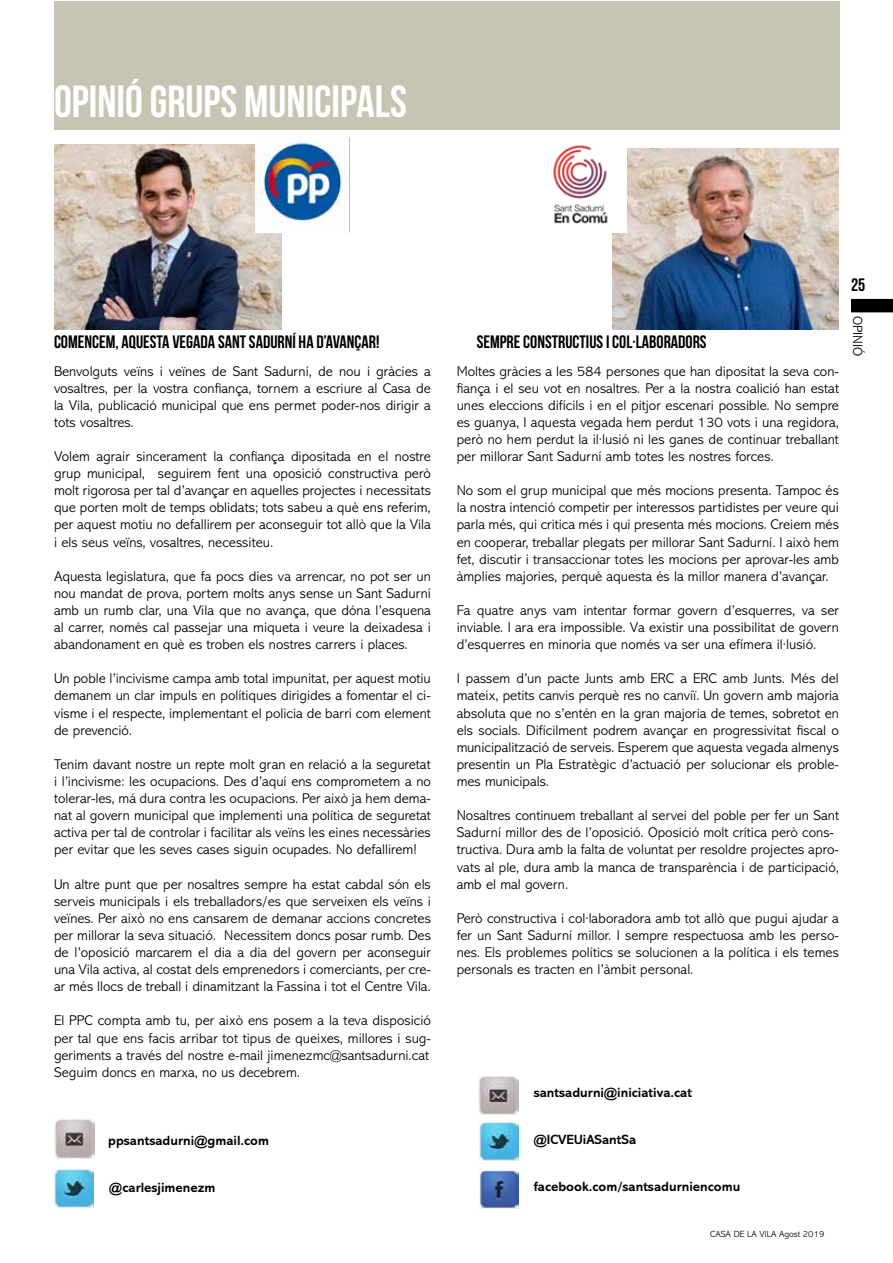
<style>
.page{position:relative;width:893px;height:1263px;background:#fff}
.page>*{position:absolute;margin:0;border:0;box-sizing:border-box;transform-origin:0 0}
.t1{font:45px "Bebas Neue";color:#fff}
.t2{font:18px "Bebas Neue";color:#000}
.t3{font:300 14.25px/17.1px "Abadi";color:#000;text-align:justify}
.t4{font:700 13.5px "Abadi";color:#000}
.t5{font:300 13.5px "Abadi";color:#000}
.t6{font:300 9px "Abadi";color:#000}
</style>
<div class="page">
<div style="left:851px;top:299px;width:42px;height:13px;background:#000"></div>
<img style="left:54px;top:1119px;width:40px;height:39px">
<img style="left:54px;top:1168px;width:40px;height:40px">
<img style="left:479px;top:1121px;width:39px;height:39px">
<img style="left:479px;top:1076px;width:39px;height:38px">
<img style="left:612px;top:149px;width:227px;height:180px">
<div style="left:535px;top:138px;width:92px;height:94px;background:#fff"></div>
<img style="left:553px;top:145px;width:55px;height:79px">
<img style="left:54px;top:145px;width:227px;height:184px">
<div style="left:54px;top:1px;width:785px;height:129px;background:#c6c4b3"></div>
<img style="left:256px;top:138px;width:86px;height:94px">
<img style="left:479px;top:1169px;width:39px;height:40px">
<h1 class="t1" style="left:54px;top:77px;width:354px">OPINIÓ GRUPS MUNICIPALS</h1>
<p class="t2" style="left:54px;top:332px;width:327px">COMENCEM, AQUESTA VEGADA SANT SADURNÍ HA D’AVANÇAR!</p>
<p class="t2" style="left:477px;top:332px;width:231px">SEMPRE CONSTRUCTIUS I COL·LABORADORS</p>
<p class="t3" style="left:457px;top:362px;width:384px">Moltes gràcies a les 584 persones que han dipositat la seva con&shy;fiança i el seu vot en nosaltres. Per a la nostra coalició han estat unes eleccions difícils i en el pitjor escenari possible. No sempre es guanya, I aquesta vegada hem perdut 130 vots i una regidora, però no hem perdut la il·lusió ni les ganes de continuar treballant per millorar Sant Sadurní amb totes les nostres forces.</p>
<p class="t3" style="left:457px;top:482px;width:384px">No som el grup municipal que més mocions presenta. Tampoc és la nostra intenció competir per interessos partidistes per veure qui parla més, qui critica més i qui presenta més mocions. Creiem més en cooperar, treballar plegats per millorar Sant Sadurní. I això hem fet, discutir i transaccionar totes les mocions per aprovar-les amb àmplies majories, perquè aquesta és la millor manera d’avançar.</p>
<p class="t3" style="left:457px;top:602px;width:384px">Fa quatre anys vam intentar formar govern d’esquerres, va ser inviable. I ara era impossible. Va existir una possibilitat de govern d’esquerres en minoria que només va ser una efímera il·lusió.</p>
<p class="t3" style="left:457px;top:670px;width:384px">I passem d’un pacte Junts amb ERC a ERC amb Junts. Més del mateix, petits canvis perquè res no canviï. Un govern amb majoria absoluta que no s’entén en la gran majoria de temes, sobretot en els socials. Difícilment podrem avançar en progressivitat fiscal o municipalització de serveis. Esperem que aquesta vegada almenys presentin un Pla Estratègic d’actuació per solucionar els proble&shy;mes municipals.</p>
<p class="t3" style="left:457px;top:807px;width:384px;text-align:left">Nosaltres continuem treballant al servei del poble per fer un Sant Sadurní millor des de l’oposició. Oposició molt crítica però cons&shy;tructiva. Dura amb la falta de voluntat per resoldre projectes apro&shy;vats al ple, dura amb la manca de transparència i de participació, amb el mal govern.</p>
<p class="t3" style="left:457px;top:910px;width:384px">Però constructiva i col·laboradora amb tot allò que pugui ajudar a fer un Sant Sadurní millor. I sempre respectuosa amb les perso&shy;nes. Els problemes polítics se solucionen a la política i els temes personals es tracten en l’àmbit personal.</p>
<p class="t3" style="left:54px;top:362px;width:378px">Benvolguts veïns i veïnes de Sant Sadurní, de nou i gràcies a vosaltres, per la vostra confiança, tornem a escriure al Casa de la Vila, publicació municipal que ens permet poder-nos dirigir a tots vosaltres.</p>
<p class="t3" style="left:54px;top:448px;width:378px">Volem agrair sincerament la confiança dipositada en el nostre grup municipal, seguirem fent una oposició constructiva però molt rigorosa per tal d’avançar en aquelles projectes i necessitats que porten molt de temps oblidats; tots sabeu a què ens referim, per aquest motiu no defallirem per aconseguir tot allò que la Vila i els seus veïns, vosaltres, necessiteu.</p>
<p class="t3" style="left:54px;top:568px;width:378px">Aquesta legislatura, que fa pocs dies va arrencar, no pot ser un nou mandat de prova, portem molts anys sense un Sant Sadurní amb un rumb clar, una Vila que no avança, que dóna l’esquena al carrer, només cal passejar una miqueta i veure la deixadesa i abandonament en què es troben els nostres carrers i places.</p>
<p class="t3" style="left:54px;top:670px;width:378px">Un poble l’incivisme campa amb total impunitat, per aquest motiu demanem un clar impuls en polítiques dirigides a fomentar el ci&shy;visme i el respecte, implementant el policia de barri com element de prevenció.</p>
<p class="t3" style="left:54px;top:756px;width:378px">Tenim davant nostre un repte molt gran en relació a la seguretat i l’incivisme: les ocupacions. Des d’aquí ens comprometem a no tolerar-les, má dura contra les ocupacions. Per això ja hem dema&shy;nat al govern municipal que implementi una política de seguretat activa per tal de controlar i facilitar als veïns les eines necessàries per evitar que les seves cases siguin ocupades. No defallirem!</p>
<p class="t3" style="left:54px;top:875px;width:378px">Un altre punt que per nosaltres sempre ha estat cabdal són els serveis municipals i els treballadors/es que serveixen els veïns i veïnes. Per això no ens cansarem de demanar accions concretes per millorar la seva situació. Necessitem doncs posar rumb. Des de l’oposició marcarem el dia a dia del govern per aconseguir una Vila activa, al costat dels emprenedors i comerciants, per cre&shy;ar més llocs de treball i dinamitzant la Fassina i tot el Centre Vila.</p>
<p class="t3" style="left:54px;top:1012px;width:378px">El PPC compta amb tu, per això ens posem a la teva disposició per tal que ens facis arribar tot tipus de queixes, millores i sug&shy;geriments a través del nostre e-mail jimenezmc@santsadurni.cat Seguim doncs en marxa, no us decebrem.</p>
<p class="t4" style="left:108px;top:1132px;width:162px">ppsantsadurni@gmail.com</p>
<p class="t4" style="left:534px;top:1085px;width:160px">santsadurni@iniciativa.cat</p>
<p class="t4" style="left:534px;top:1131px;width:104px">@ICVEUiASantSa</p>
<p class="t2" style="left:851px;top:275px;width:16px">25</p>
<p class="t5" style="left:865px;top:316px;width:42px;rotate:90deg">OPINIÓ</p>
<p class="t4" style="left:109px;top:1179px;width:108px">@carlesjimenezm</p>
<p class="t4" style="left:534px;top:1178px;width:208px">facebook.com/santsadurniencomu</p>
<p class="t6" style="left:710px;top:1229px;width:116px">CASA DE LA VILA Agost 2019</p>
</div>
